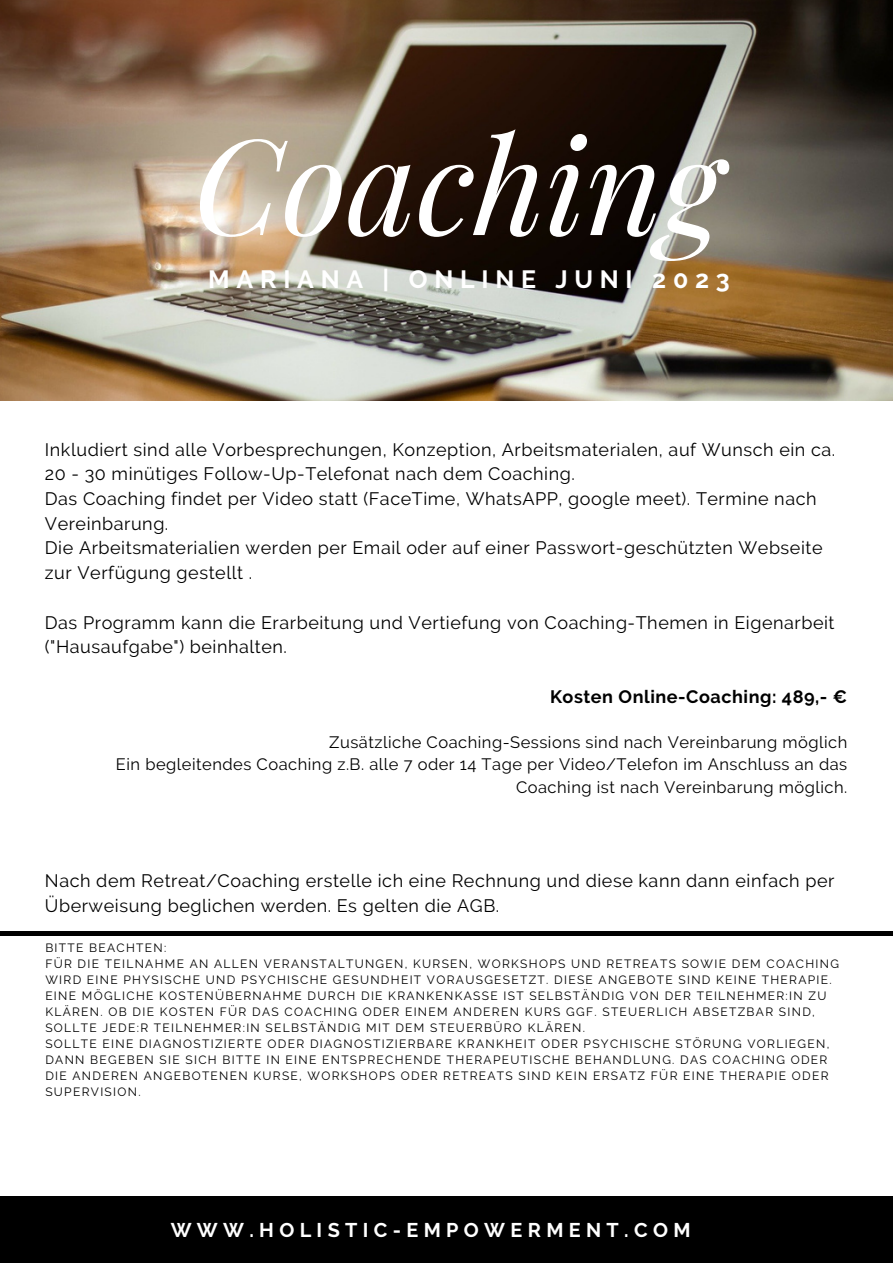
<style>
.page{position:relative;width:893px;height:1264px;background:#fff}
.page>*{position:absolute;margin:0;border:0;box-sizing:border-box;transform-origin:0 0}
.t1{font:italic 132.9px "Playfair Display";color:#fff}
.t2{font:700 24.9px "Raleway";letter-spacing:.27em;color:#fff}
.t3{font:700 19.8px "Raleway";letter-spacing:.27em;color:#fff}
.t4{font:18px/24.8px "Raleway";letter-spacing:.03em;color:#000}
.t5{font:700 18px "Raleway";letter-spacing:.03em;color:#000}
.t6{font:16.5px/22.5px "Raleway";letter-spacing:.03em;color:#000;text-align:right}
.t7{font:12px/16px "Raleway";letter-spacing:.11em;color:#000}
</style>
<div class="page">
<img style="left:0;top:0;width:892px;height:400px">
<hr style="left:0;top:931px;width:892px;height:4px;background:#000">
<div style="left:0;top:1196px;width:892px;height:66px;background:#000"></div>
<p class="t1" style="left:193px;top:91px;width:530px">Coaching</p>
<p class="t2" style="left:208px;top:264px;width:523px">MARIANA | ONLINE JUNI 2023</p>
<p class="t4" style="left:45px;top:437px;width:791px">Inkludiert sind alle Vorbesprechungen, Konzeption, Arbeitsmaterialen, auf Wunsch ein ca.<br>20 - 30 minütiges Follow-Up-Telefonat nach dem Coaching.</p>
<p class="t4" style="left:45px;top:486px;width:773px">Das Coaching findet per Video statt (FaceTime, WhatsAPP, google meet). Termine nach<br>Vereinbarung.</p>
<p class="t4" style="left:45px;top:535px;width:779px">Die Arbeitsmaterialien werden per Email oder auf einer Passwort-geschützten Webseite zur Verfügung gestellt .</p>
<p class="t4" style="left:45px;top:610px;width:791px">Das Programm kann die Erarbeitung und Vertiefung von Coaching-Themen in Eigenarbeit ("Hausaufgabe") beinhalten.</p>
<p class="t5" style="left:550px;top:686px;width:299px">Kosten Online-Coaching: 489,- €</p>
<p class="t6" style="left:329px;top:730px;width:519px">Zusätzliche Coaching-Sessions sind nach Vereinbarung möglich</p>
<p class="t6" style="left:116px;top:753px;width:732px">Ein begleitendes Coaching z.B. alle 7 oder 14 Tage per Video/Telefon im Anschluss an das<br>Coaching ist nach Vereinbarung möglich.</p>
<p class="t4" style="left:45px;top:868px;width:791px">Nach dem Retreat/Coaching erstelle ich eine Rechnung und diese kann dann einfach per<br>Überweisung beglichen werden. Es gelten die AGB.</p>
<p class="t7" style="left:45px;top:939px;width:123px">BITTE BEACHTEN:</p>
<p class="t7" style="left:45px;top:955px;width:795px">FÜR DIE TEILNAHME AN ALLEN VERANSTALTUNGEN, KURSEN, WORKSHOPS UND RETREATS SOWIE DEM COACHING<br>WIRD EINE PHYSISCHE UND PSYCHISCHE GESUNDHEIT VORAUSGESETZT. DIESE ANGEBOTE SIND KEINE THERAPIE.</p>
<p class="t7" style="left:45px;top:987px;width:782px">EINE MÖGLICHE KOSTENÜBERNAHME DURCH DIE KRANKENKASSE IST SELBSTÄNDIG VON DER TEILNEHMER:IN ZU<br>KLÄREN. OB DIE KOSTEN FÜR DAS COACHING ODER EINEM ANDEREN KURS GGF. STEUERLICH ABSETZBAR SIND,<br>SOLLTE JEDE:R TEILNEHMER:IN SELBSTÄNDIG MIT DEM STEUERBÜRO KLÄREN.</p>
<p class="t7" style="left:45px;top:1035px;width:785px">SOLLTE EINE DIAGNOSTIZIERTE ODER DIAGNOSTIZIERBARE KRANKHEIT ODER PSYCHISCHE STÖRUNG VORLIEGEN, DANN BEGEBEN SIE SICH BITTE IN EINE ENTSPRECHENDE THERAPEUTISCHE BEHANDLUNG. DAS COACHING ODER DIE ANDEREN ANGEBOTENEN KURSE, WORKSHOPS ODER RETREATS SIND KEIN ERSATZ FÜR EINE THERAPIE ODER SUPERVISION.</p>
<p class="t3" style="left:171px;top:1217px;width:521px">WWW.HOLISTIC-EMPOWERMENT.COM</p>
</div>
